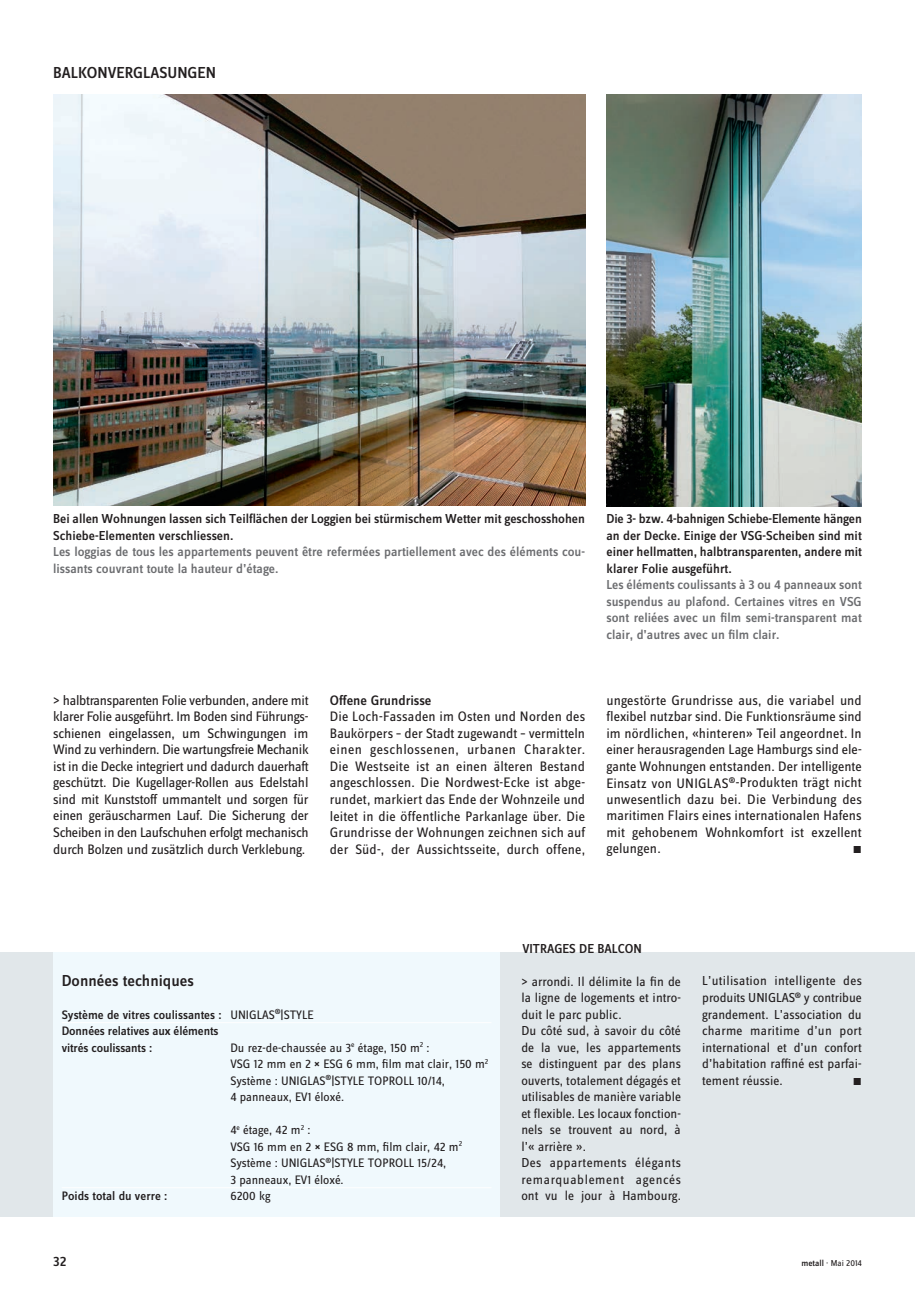
<style>
.page{position:relative;width:915px;height:1293px;background:#fff}
.page>*{position:absolute;margin:0;border:0;box-sizing:border-box;transform-origin:0 0}
.DE_rubrik_11{font:500 16.5px "Zine Sans Dis";color:#231f20}
.FR_Legende_9__medium{font:500 16.5px "Zine Sans Dis";color:#231f20}
.DE_Grundtext_ohne_EZ{font:14.25px/16.5px "Zine Sans Dis";letter-spacing:.005em;color:#231f20;text-align:justify}
.DE_Grundtext_ohne_EZ-2{font:500 14.25px "Zine Sans Dis";color:#231f20}
.FR_Grundtext_ohne_EZ{font:13.5px/16.5px "Zine Sans Dis";letter-spacing:.005em;color:#231f20;text-align:justify}
.DE_Legende_9__medium{font:500 13.5px/16.5px "Zine Sans Dis";color:#6c6d70}
.DE_Legende_9__medium-2{font:500 13.5px/16.5px "Zine Sans Dis";letter-spacing:-.005em;color:#231f20}
.FR_rubrik_9__med{font:500 13.5px "Zine Sans Dis";color:#231f20}
.Bautafel_Linien{font:12.75px "Zine Sans Dis";color:#231f20}
.Bautafel_Linien-2{font:500 12.75px "Zine Sans Dis";letter-spacing:-.01em;color:#231f20}
.FR_Grundtext_ohne_EZ-2{font:10.5px "Zine Sans Dis Regular Roman Exp";color:#231f20}
.DE_Grundtext_ohne_EZ-3{font:10.5px "Zine Sans Dis Regular Roman Exp";color:#231f20}
.t1{font:9px "Zine Sans Dis";color:#231f20}
.s1{font-weight:400}
.s2{font-weight:500}
</style>
<div class="page">
<div style="left:0;top:952px;width:914px;height:264px;background:#e1e7ea"></div>
<img style="left:53px;top:94px;width:532px;height:412px">
<img style="left:606px;top:94px;width:255px;height:413px">
<div style="left:53px;top:952px;width:447px;height:264px;background:#f0f9fd"></div>
<hr style="left:62px;top:1022px;width:429px;height:1px;background:#fff">
<hr style="left:62px;top:1187px;width:429px;height:1px;background:#fff">
<p class="DE_rubrik_11" style="left:53px;top:64px;width:164px">BALKONVERGLASUNGEN</p>
<p class="DE_Legende_9__medium-2" style="left:53px;top:511px;width:533px">Bei allen Wohnungen lassen sich Teilflächen der Loggien bei stürmischem Wetter mit geschosshohen<br>Schiebe-Elementen verschliessen.</p>
<p class="DE_Legende_9__medium" style="left:53px;top:544px;width:533px">Les loggias de tous les appartements peuvent être refermées partiellement avec des éléments cou&shy;lissants couvrant toute la hauteur d’étage.</p>
<p class="DE_Legende_9__medium-2" style="left:606px;top:511px;width:257px;text-align:justify">Die 3- bzw. 4-bahnigen Schiebe-Elemente hängen an der Decke. Einige der VSG-Scheiben sind mit einer hellmatten, halbtransparenten, andere mit klarer Folie ausgeführt.</p>
<p class="DE_Legende_9__medium" style="left:606px;top:577px;width:257px;text-align:justify">Les éléments coulissants à 3 ou 4 panneaux sont suspendus au plafond. Certaines vitres en VSG sont reliées avec un film semi-transparent mat clair, d’autres avec un film clair.</p>
<p class="DE_Grundtext_ohne_EZ" style="left:53px;top:692px;width:257px">&gt; halbtransparenten Folie verbunden, andere mit klarer Folie ausgeführt. Im Boden sind Führungs&shy;schienen eingelassen, um Schwingungen im Wind zu verhindern. Die wartungsfreie Mechanik ist in die Decke integriert und dadurch dauerhaft geschützt. Die Kugellager-Rollen aus Edelstahl sind mit Kunststoff ummantelt und sorgen für einen geräuscharmen Lauf. Die Sicherung der Scheiben in den Laufschuhen erfolgt mechanisch durch Bolzen und zusätzlich durch Verklebung.</p>
<p class="DE_Grundtext_ohne_EZ-2" style="left:330px;top:693px;width:103px">Offene Grundrisse</p>
<p class="DE_Grundtext_ohne_EZ" style="left:330px;top:709px;width:257px">Die Loch-Fassaden im Osten und Norden des Baukörpers – der Stadt zugewandt – vermitteln einen geschlossenen, urbanen Charakter.<br>Die Westseite ist an einen älteren Bestand angeschlossen. Die Nordwest-Ecke ist abge&shy;rundet, markiert das Ende der Wohnzeile und leitet in die öffentliche Parkanlage über. Die Grundrisse der Wohnungen zeichnen sich auf der Süd-, der Aussichtsseite, durch offene,</p>
<p class="DE_Grundtext_ohne_EZ" style="left:606px;top:692px;width:257px">ungestörte Grundrisse aus, die variabel und flexibel nutzbar sind. Die Funktionsräume sind im nördlichen, «hinteren» Teil angeordnet. In einer herausragenden Lage Hamburgs sind ele&shy;gante Wohnungen entstanden. Der intelligente Einsatz von UNIGLAS<sup>®</sup>-Produkten trägt nicht unwesentlich dazu bei. Die Verbindung des maritimen Flairs eines internationalen Hafens mit gehobenem Wohnkomfort ist exzellent gelungen.</p>
<p class="DE_Grundtext_ohne_EZ-3" style="left:852px;top:845px;width:11px">m</p>
<p class="FR_Legende_9__medium" style="left:62px;top:972px;width:134px">Données techniques</p>
<p class="Bautafel_Linien-2" style="left:62px;top:1008px;width:253px">Système de vitres coulissantes : <span class="s1">UNIGLAS</span><sup>®</sup><span class="s1">|STYLE</span></p>
<p class="Bautafel_Linien-2" style="left:62px;top:1024px;width:158px">Données relatives aux éléments</p>
<p class="Bautafel_Linien-2" style="left:62px;top:1041px;width:92px">vitrés coulissants :</p>
<p class="Bautafel_Linien" style="left:230px;top:1041px;width:201px">Du rez-de-chaussée au 3<sup>e</sup> étage, 150 m<sup>2</sup> :</p>
<p class="Bautafel_Linien" style="left:230px;top:1058px;width:259px">VSG 12 mm en 2 <span class="s2">²</span> ESG 6 mm, film mat clair, 150 m<sup>2</sup></p>
<p class="Bautafel_Linien" style="left:230px;top:1074px;width:216px">Système : UNIGLAS<sup>®</sup>|STYLE TOPROLL 10/14,</p>
<p class="Bautafel_Linien" style="left:230px;top:1091px;width:115px">4 panneaux, EV1 éloxé.</p>
<p class="Bautafel_Linien" style="left:230px;top:1124px;width:82px">4<sup>e</sup> étage, 42 m<sup>2</sup> :</p>
<p class="Bautafel_Linien" style="left:230px;top:1140px;width:233px">VSG 16 mm en 2 <span class="s2">²</span> ESG 8 mm, film clair, 42 m<sup>2</sup></p>
<p class="Bautafel_Linien" style="left:230px;top:1157px;width:217px">Système : UNIGLAS<sup>®</sup>|STYLE TOPROLL 15/24,</p>
<p class="Bautafel_Linien" style="left:230px;top:1173px;width:115px">3 panneaux, EV1 éloxé.</p>
<p class="Bautafel_Linien-2" style="left:62px;top:1189px;width:107px">Poids total du verre :</p>
<p class="Bautafel_Linien" style="left:230px;top:1190px;width:42px">6200 kg</p>
<p class="FR_rubrik_9__med" style="left:522px;top:941px;width:121px">VITRAGES DE BALCON</p>
<p class="FR_Grundtext_ohne_EZ" style="left:521px;top:973px;width:161px">&gt; arrondi. Il délimite la fin de la ligne de logements et intro&shy;duit le parc public.</p>
<p class="FR_Grundtext_ohne_EZ" style="left:521px;top:1023px;width:161px">Du côté sud, à savoir du côté de la vue, les appartements se distinguent par des plans ouverts, totalement dégagés et utilisables de manière variable et flexible. Les locaux fonction&shy;nels se trouvent au nord, à l’« arrière ».</p>
<p class="FR_Grundtext_ohne_EZ" style="left:521px;top:1155px;width:161px">Des appartements élégants remarquablement agencés ont vu le jour à Hambourg.</p>
<p class="FR_Grundtext_ohne_EZ" style="left:702px;top:973px;width:161px">L’utilisation intelligente des produits UNIGLAS<sup>®</sup> y contribue grandement. L’association du charme maritime d’un port international et d’un confort d’habitation raffiné est parfai&shy;tement réussie.</p>
<p class="FR_Grundtext_ohne_EZ-2" style="left:852px;top:1076px;width:11px">m</p>
<p class="DE_Grundtext_ohne_EZ-2" style="left:53px;top:1254px;width:15px">32</p>
<p class="t1" style="left:801px;top:1259px;width:62px"><span class="s2">metall</span> · Mai 2014</p>
</div>
